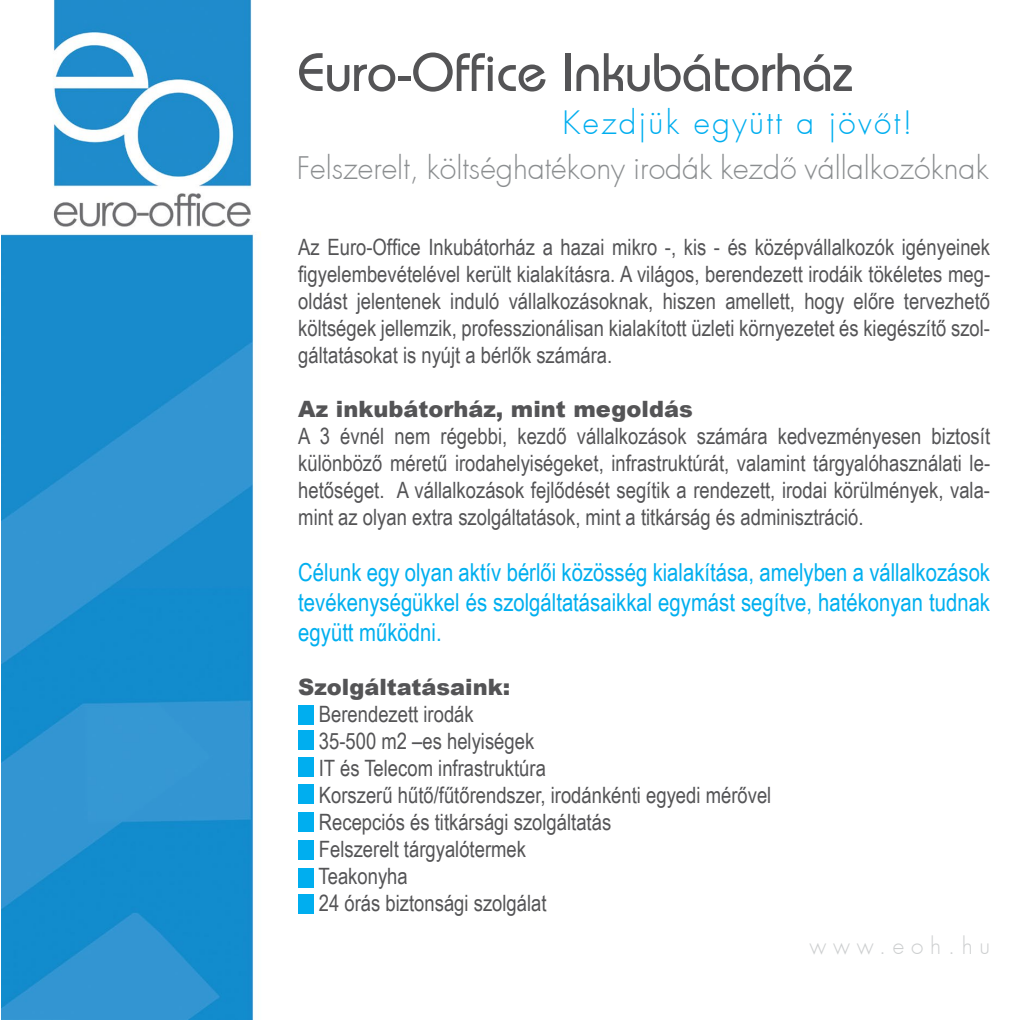
<style>
.page{position:relative;width:1021px;height:1021px;background:#fff}
.page>*{position:absolute;margin:0;border:0;box-sizing:border-box;transform-origin:0 0}
.t1{font:500 54px "Bauhaus LT";color:#545456}
.t2{font:300 31.5px "Futura";letter-spacing:.075em;color:#00aeef}
.t3{font:300 30.38px "Futura";color:#8b8e90}
.t4{font:24.75px/29.7px "Arial Narrow";color:#00afef;text-align:justify}
.t5{font:22.5px/27px "Arial Narrow";color:#545456;text-align:justify}
.t6{font:900 22.5px "Arial";color:#545456}
.t7{font:300 22.5px "Futura";letter-spacing:.3em;color:#cdcfd0}
</style>
<div class="page">
<img style="left:2px;top:0;width:312px;height:1019px">
<div style="left:297px;top:154px;width:691px;height:48px;background:#fff"></div>
<div style="left:298px;top:705px;width:16px;height:19px;background:#00aeef"></div>
<div style="left:298px;top:730px;width:16px;height:19px;background:#00aeef"></div>
<div style="left:298px;top:757px;width:16px;height:20px;background:#00aeef"></div>
<div style="left:298px;top:784px;width:16px;height:20px;background:#00aeef"></div>
<div style="left:298px;top:812px;width:16px;height:19px;background:#00aeef"></div>
<div style="left:298px;top:840px;width:16px;height:19px;background:#00aeef"></div>
<div style="left:298px;top:868px;width:16px;height:19px;background:#00aeef"></div>
<div style="left:298px;top:894px;width:16px;height:19px;background:#00aeef"></div>
<svg style="left:784px;top:157px;width:9px;height:5px"></svg>
<svg style="left:878px;top:113px;width:10px;height:5px"></svg>
<h1 class="t1" style="left:298px;top:40px;width:557px">Euro-Office Inkubátorház</h1>
<h2 class="t2" style="left:562px;top:104px;width:351px">Kezdjük együtt a jövöt!</h2>
<h3 class="t3" style="left:297px;top:149px;width:693px">Felszerelt, költséghatékony irodák kezdö vállalkozóknak</h3>
<p class="t5" style="left:298px;top:232px;width:693px">Az Euro-Office Inkubátorház a hazai mikro -, kis - és középvállalkozók igényeinek figyelembevételével került kialakításra. A világos, berendezett irodáik tökéletes meg&shy;oldást jelentenek induló vállalkozásoknak, hiszen amellett, hogy előre tervezhető költségek jellemzik, professzionálisan kialakított üzleti környezetet és kiegészítő szol&shy;gáltatásokat is nyújt a bérlők számára.</p>
<p class="t6" style="left:298px;top:392px;width:396px">Az inkubátorház, mint megoldás</p>
<p class="t5" style="left:298px;top:421px;width:693px">A 3 évnél nem régebbi, kezdő vállalkozások számára kedvezményesen biztosít különböző méretű irodahelyiségeket, infrastruktúrát, valamint tárgyalóhasználati le&shy;hetőséget. A vállalkozások fejlődését segítik a rendezett, irodai körülmények, vala&shy;mint az olyan extra szolgáltatások, mint a titkárság és adminisztráció.</p>
<p class="t4" style="left:298px;top:557px;width:693px">Célunk egy olyan aktív bérlői közösség kialakítása, amelyben a vállalkozások tevékenységükkel és szolgáltatásaikkal egymást segítve, hatékonyan tudnak együtt működni.</p>
<p class="t6" style="left:298px;top:670px;width:213px">Szolgáltatásaink:</p>
<p class="t5" style="left:318px;top:699px;width:454px;text-align:left">Berendezett irodák<br>35-500 m2 –es helyiségek<br>IT és Telecom infrastruktúra<br>Korszerű hűtő/fűtőrendszer, irodánkénti egyedi mérővel<br>Recepciós és titkársági szolgáltatás<br>Felszerelt tárgyalótermek<br>Teakonyha<br>24 órás biztonsági szolgálat</p>
<p class="t7" style="left:809px;top:932px;width:182px">www.eoh.hu</p>
</div>
